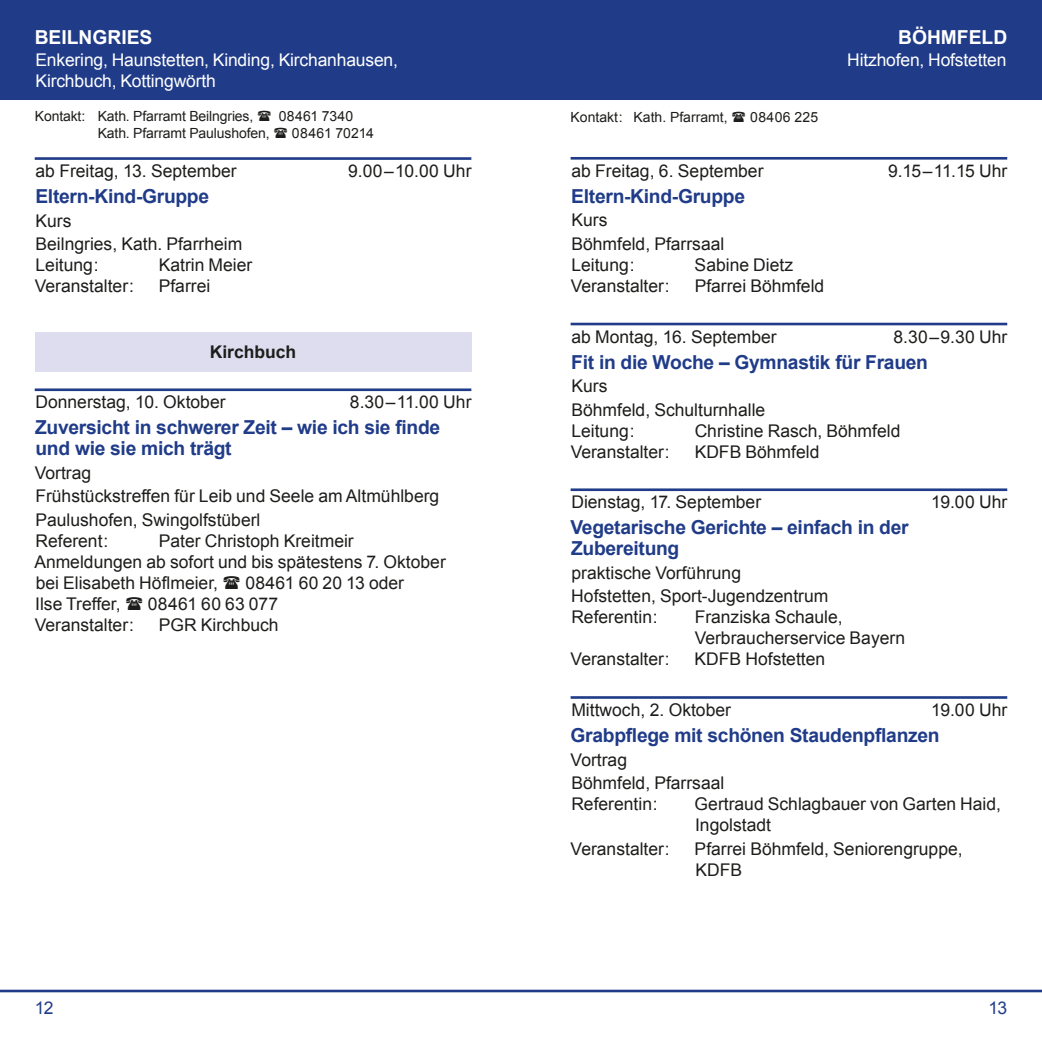
<style>
.page{position:relative;width:1042px;height:1042px;background:#fff}
.page>*{position:absolute;margin:0;border:0;box-sizing:border-box;transform-origin:0 0}
.t1{font:700 19.25px/21px "Arial";letter-spacing:-.015em;color:#203c89}
.t2{font:700 19.25px "Arial";color:#fff}
.t3{font:17.5px/23.4px "Arial";color:#1d1d1b}
.t4{font:17.5px/21px "Arial";letter-spacing:-.01em;color:#fff}
.t5{font:700 17.5px "Arial";color:#1d1d1b}
.t6{font:17.5px "Arial";color:#203c89}
.t7{font:14px "Arial";letter-spacing:-.01em;color:#1d1d1b}
.t8{font:14px "Arial";letter-spacing:.01em;color:#1d1d1b}
.t9{font:14px "Arial";letter-spacing:.025em;color:#1d1d1b}
</style>
<div class="page">
<div style="left:0;top:0;width:1042px;height:99px;background:#203c89"></div>
<hr style="left:0;top:989px;width:1042px;height:3px;background:#203c89">
<hr style="left:35px;top:157px;width:436px;height:3px;background:#203c89">
<div style="left:35px;top:332px;width:436px;height:40px;background:#deddef"></div>
<hr style="left:35px;top:388px;width:436px;height:3px;background:#203c89">
<hr style="left:570px;top:157px;width:437px;height:3px;background:#203c89">
<hr style="left:570px;top:323px;width:437px;height:2px;background:#203c89">
<hr style="left:570px;top:488px;width:437px;height:3px;background:#203c89">
<hr style="left:570px;top:696px;width:437px;height:3px;background:#203c89">
<p class="t2" style="left:35px;top:24px;width:119px">BEILNGRIES</p>
<p class="t4" style="left:35px;top:50px;width:364px">Enkering, Haunstetten, Kinding, Kirchanhausen,<br>Kirchbuch, Kottingwörth</p>
<p class="t7" style="left:35px;top:107px;width:220px">Kontakt: Kath. Pfarramt Beilngries,</p>
<p class="t8" style="left:279px;top:107px;width:76px">08461 7340</p>
<p class="t7" style="left:98px;top:124px;width:173px">Kath. Pfarramt Paulushofen,</p>
<p class="t7" style="left:292px;top:124px;width:83px">08461 70214</p>
<p class="t3" style="left:35px;top:160px;width:203px">ab Freitag, 13. September</p>
<p class="t3" style="left:348px;top:160px;width:125px">9.00 – 10.00 Uhr</p>
<p class="t1" style="left:35px;top:187px;width:175px">Eltern-Kind-Gruppe</p>
<p class="t3" style="left:36px;top:209px;width:208px">Kurs<br>Beilngries, Kath. Pfarrheim</p>
<p class="t3" style="left:36px;top:253px;width:65px">Leitung:</p>
<p class="t3" style="left:159px;top:253px;width:95px">Katrin Meier</p>
<p class="t3" style="left:35px;top:274px;width:101px">Veranstalter:</p>
<p class="t3" style="left:159px;top:274px;width:53px">Pfarrei</p>
<p class="t5" style="left:210px;top:340px;width:88px">Kirchbuch</p>
<p class="t3" style="left:35px;top:391px;width:192px">Donnerstag, 10. Oktober</p>
<p class="t3" style="left:350px;top:391px;width:123px">8.30 – 11.00 Uhr</p>
<p class="t1" style="left:35px;top:418px;width:407px">Zuversicht in schwerer Zeit – wie ich sie finde und wie sie mich trägt</p>
<p class="t3" style="left:35px;top:461px;width:406px">Vortrag<br>Frühstückstreffen für Leib und Seele am Altmühlberg<br>Paulushofen, Swingolfstüberl</p>
<p class="t3" style="left:35px;top:529px;width:74px">Referent:</p>
<p class="t3" style="left:34px;top:530px;width:413px;line-height:21px;text-indent:124px">Pater Christoph Kreitmeir<br>Anmeldungen ab sofort und bis spätestens 7. Oktober bei Elisabeth Höflmeier,</p>
<p class="t3" style="left:245px;top:571px;width:160px">08461 60 20 13 oder</p>
<p class="t3" style="left:35px;top:592px;width:87px">Ilse Treffer,</p>
<p class="t3" style="left:148px;top:592px;width:132px">08461 60 63 077</p>
<p class="t3" style="left:35px;top:613px;width:101px">Veranstalter:</p>
<p class="t3" style="left:159px;top:613px;width:121px">PGR Kirchbuch</p>
<p class="t2" style="left:898px;top:24px;width:111px">BÖHMFELD</p>
<p class="t7" style="left:570px;top:108px;width:158px">Kontakt: Kath. Pfarramt,</p>
<p class="t9" style="left:750px;top:108px;width:70px">08406 225</p>
<p class="t4" style="left:847px;top:50px;width:161px">Hitzhofen, Hofstetten</p>
<p class="t3" style="left:571px;top:159px;width:194px">ab Freitag, 6. September</p>
<p class="t3" style="left:888px;top:159px;width:121px">9.15 – 11.15 Uhr</p>
<p class="t1" style="left:571px;top:186px;width:175px">Eltern-Kind-Gruppe</p>
<p class="t3" style="left:571px;top:209px;width:154px">Kurs<br>Böhmfeld, Pfarrsaal</p>
<p class="t3" style="left:571px;top:253px;width:65px">Leitung:</p>
<p class="t3" style="left:694px;top:253px;width:100px">Sabine Dietz</p>
<p class="t3" style="left:571px;top:274px;width:101px">Veranstalter:</p>
<p class="t3" style="left:694px;top:274px;width:131px">Pfarrei Böhmfeld</p>
<p class="t3" style="left:571px;top:325px;width:207px">ab Montag, 16. September</p>
<p class="t3" style="left:893px;top:325px;width:115px">8.30 – 9.30 Uhr</p>
<p class="t1" style="left:571px;top:352px;width:358px">Fit in die Woche – Gymnastik für Frauen</p>
<p class="t3" style="left:571px;top:374px;width:195px">Kurs<br>Böhmfeld, Schulturnhalle</p>
<p class="t3" style="left:571px;top:419px;width:65px">Leitung:</p>
<p class="t3" style="left:694px;top:419px;width:207px">Christine Rasch, Böhmfeld</p>
<p class="t3" style="left:571px;top:440px;width:101px">Veranstalter:</p>
<p class="t3" style="left:694px;top:440px;width:126px">KDFB Böhmfeld</p>
<p class="t3" style="left:571px;top:491px;width:191px">Dienstag, 17. September</p>
<p class="t3" style="left:931px;top:491px;width:78px">19.00 Uhr</p>
<p class="t1" style="left:570px;top:518px;width:340px">Vegetarische Gerichte – einfach in der<br>Zubereitung</p>
<p class="t3" style="left:571px;top:561px;width:259px">praktische Vorführung<br>Hofstetten, Sport-Jugendzentrum</p>
<p class="t3" style="left:571px;top:606px;width:88px">Referentin:</p>
<p class="t3" style="left:694px;top:607px;width:212px;line-height:21px">Franziska Schaule,<br>Verbraucherservice Bayern</p>
<p class="t3" style="left:571px;top:648px;width:101px">Veranstalter:</p>
<p class="t3" style="left:694px;top:648px;width:132px">KDFB Hofstetten</p>
<p class="t3" style="left:571px;top:698px;width:161px">Mittwoch, 2. Oktober</p>
<p class="t3" style="left:931px;top:698px;width:78px">19.00 Uhr</p>
<p class="t1" style="left:570px;top:725px;width:371px">Grabpflege mit schönen Staudenpflanzen</p>
<p class="t3" style="left:571px;top:748px;width:155px">Vortrag<br>Böhmfeld, Pfarrsaal</p>
<p class="t3" style="left:571px;top:792px;width:88px">Referentin:</p>
<p class="t3" style="left:694px;top:793px;width:308px;line-height:21px">Gertraud Schlagbauer von Garten Haid,<br>Ingolstadt</p>
<p class="t3" style="left:571px;top:837px;width:101px">Veranstalter:</p>
<p class="t3" style="left:694px;top:838px;width:269px;line-height:21px">Pfarrei Böhmfeld, Seniorengruppe,<br>KDFB</p>
<p class="t6" style="left:35px;top:996px;width:20px">12</p>
<p class="t6" style="left:988px;top:996px;width:20px">13</p>
</div>
